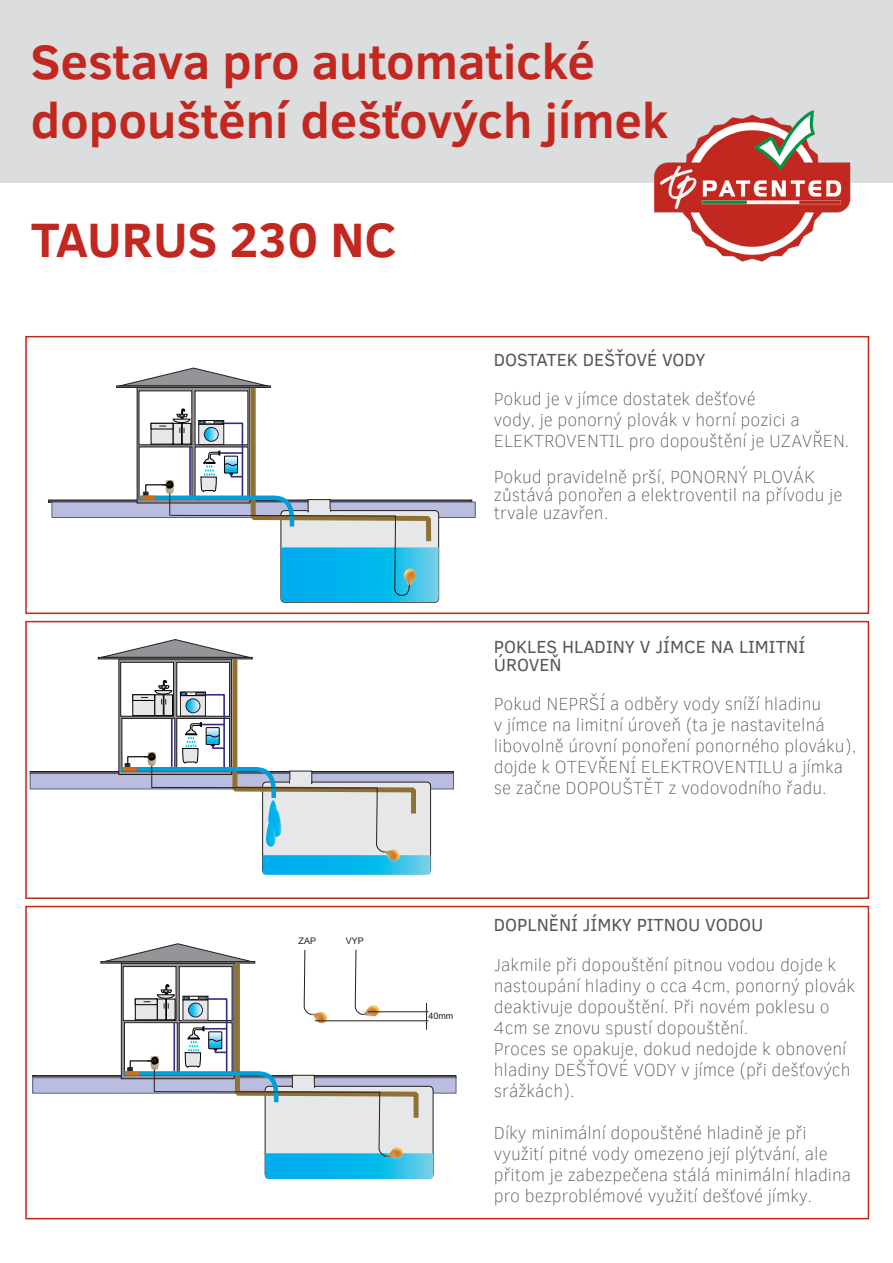
<style>
.page{position:relative;width:893px;height:1263px;background:#fff}
.page>*{position:absolute;margin:0;border:0;box-sizing:border-box;transform-origin:0 0}
.t1{font:700 49.5px "Clear Sans";color:#c22820}
.t2{font:100 18px/21px "Clear Sans";color:#57585a}
.t3{font:18px/18px "Clear Sans";color:#57585a}
.t4{font:9px "Arial";color:#231f20}
</style>
<div class="page">
<div style="left:48px;top:500px;width:424px;height:2px;border:1px solid #231f20"></div>
<div style="left:52px;top:502px;width:423px;height:15px;background:#babdde"></div>
<div style="left:52px;top:502px;width:423px;height:16px;border:1px solid #586081"></div>
<div style="left:117px;top:386px;width:154px;height:1px;border:1px solid #231f20"></div>
<svg style="left:119px;top:368px;width:320px;height:234px"></svg>
<div style="left:30px;top:771px;width:424px;height:3px;border:1px solid #231f20"></div>
<div style="left:30px;top:773px;width:423px;height:16px;background:#babdde"></div>
<div style="left:30px;top:773px;width:424px;height:16px;border:1px solid #586081"></div>
<div style="left:98px;top:657px;width:154px;height:2px;border:1px solid #231f20"></div>
<svg style="left:101px;top:639px;width:330px;height:236px"></svg>
<div style="left:33px;top:1075px;width:423px;height:3px;border:1px solid #231f20"></div>
<div style="left:33px;top:1078px;width:423px;height:15px;background:#babdde"></div>
<div style="left:101px;top:961px;width:154px;height:2px;border:1px solid #231f20"></div>
<svg style="left:103px;top:944px;width:330px;height:235px"></svg>
<div style="left:25px;top:336px;width:844px;height:278px;border:2px solid #c22820"></div>
<div style="left:25px;top:621px;width:844px;height:278px;border:2px solid #c22820"></div>
<div style="left:25px;top:906px;width:844px;height:313px;border:2px solid #c22820"></div>
<div style="left:0;top:0;width:893px;height:183px;background:#dcdddf"></div>
<img style="left:654px;top:110px;width:197px;height:152px">
<p class="t1" style="left:31px;top:25px;width:566px">Sestava pro automatické</p>
<p class="t1" style="left:31px;top:85px;width:640px">dopouštění dešťových jímek</p>
<p class="t1" style="left:31px;top:203px;width:367px">TAURUS 230 NC</p>
<p class="t3" style="left:494px;top:351px;width:213px">DOSTATEK DEŠŤOVÉ VODY</p>
<p class="t2" style="left:494px;top:388px;width:357px">Pokud je v jímce dostatek dešťové<br>vody, je ponorný plovák v horní pozici a<br>ELEKTROVENTIL pro dopouštění je UZAVŘEN.</p>
<p class="t2" style="left:494px;top:468px;width:350px;line-height:18px">Pokud pravidelně prší, PONORNÝ PLOVÁK zůstává ponořen a elektroventil na přívodu je trvale uzavřen.</p>
<p class="t3" style="left:494px;top:638px;width:313px">POKLES HLADINY V JÍMCE NA LIMITNÍ<br>ÚROVEŇ</p>
<p class="t2" style="left:494px;top:694px;width:364px">Pokud NEPRŠÍ a odběry vody sníží hladinu<br>v jímce na limitní úroveň (ta je nastavitelná libovolně úrovní ponoření ponorného plováku), dojde k OTEVŘENÍ ELEKTROVENTILU a jímka se začne DOPOUŠTĚT z vodovodního řadu.</p>
<p class="t4" style="left:754px;top:642px;width:19px">ZAP</p>
<p class="t4" style="left:299px;top:935px;width:19px">ZAP</p>
<p class="t4" style="left:346px;top:935px;width:20px">VYP</p>
<p class="t4" style="left:428px;top:1010px;width:27px">40mm</p>
<p class="t3" style="left:494px;top:916px;width:271px">DOPLNĚNÍ JÍMKY PITNOU VODOU</p>
<p class="t2" style="left:494px;top:954px;width:363px">Jakmile při dopouštění pitnou vodou dojde k nastoupání hladiny o cca 4cm, ponorný plovák deaktivuje dopouštění. Při novém poklesu o 4cm se znovu spustí dopouštění.</p>
<p class="t2" style="left:494px;top:1038px;width:358px">Proces se opakuje, dokud nedojde k obnovení hladiny DEŠŤOVÉ VODY v jímce (při dešťových srážkách).</p>
<p class="t2" style="left:494px;top:1122px;width:359px">Díky minimální dopouštěné hladině je při využití pitné vody omezeno její plýtvání, ale přitom je zabezpečena stálá minimální hladina pro bezproblémové využití dešťové jímky.</p>
</div>
